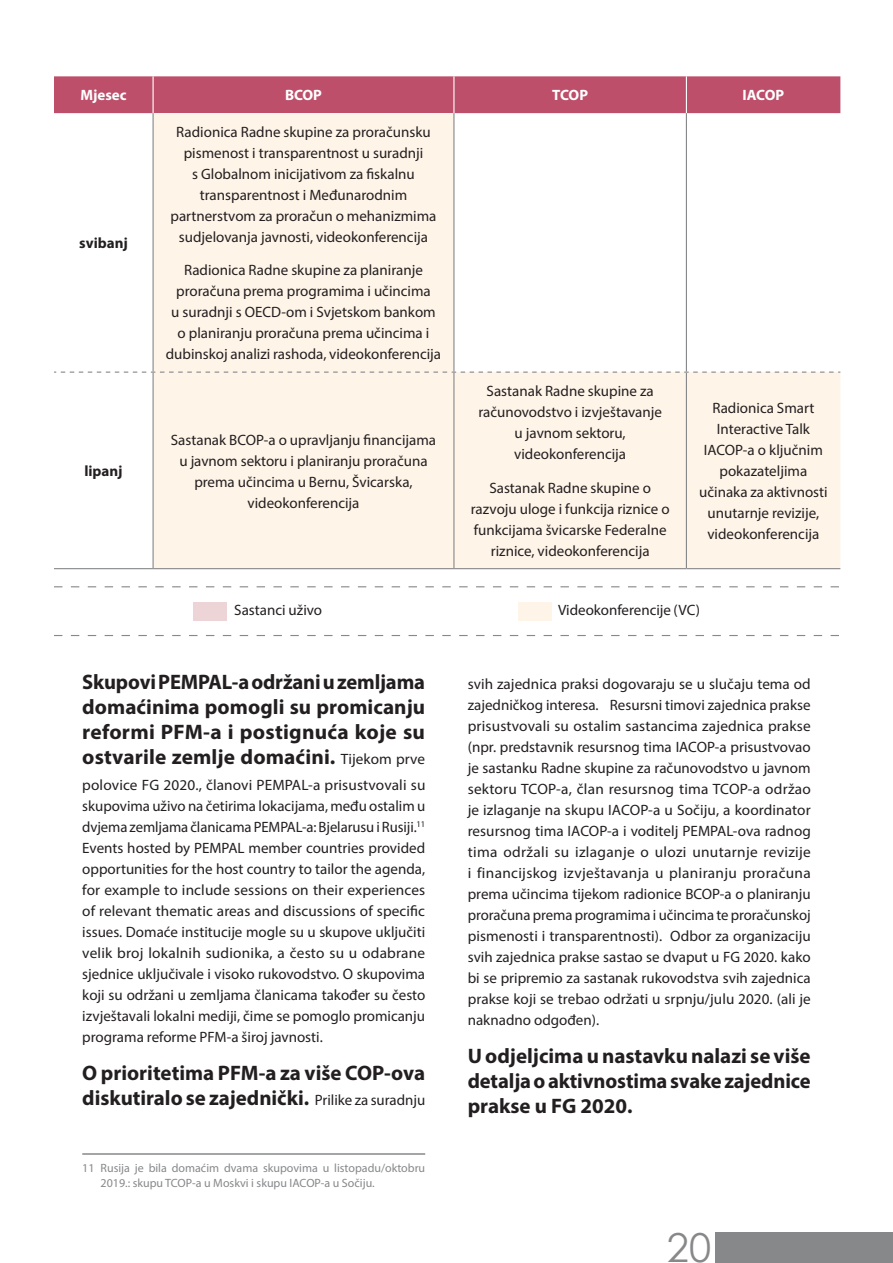
<style>
.page{position:relative;width:893px;height:1263px;background:#fff}
.page>*{position:absolute;margin:0;border:0;box-sizing:border-box;transform-origin:0 0}
.t1{font:39.9px "Century Gothic";color:#87888a}
.Body_text{font:700 21px/25.2px "Myriad Pro";color:#231f20;text-align:justify}
.Body_text-2{font:15px/21px "Myriad Pro";color:#231f20;text-align:center}
.Table_header_text{font:700 15px "Myriad Pro";color:#fff}
.Body_text-3{font:700 15px "Myriad Pro";color:#231f20}
.footnote{font:12px/14.4px "Myriad Pro";color:#87888a}
.s1{font-weight:400;font-size:15px}
</style>
<div class="page">
<div style="left:716px;top:1232px;width:177px;height:31px;background:#87888a"></div>
<svg style="left:54px;top:635px;width:785px;height:1px"></svg>
<svg style="left:54px;top:586px;width:785px;height:1px"></svg>
<div style="left:193px;top:603px;width:34px;height:18px;background:#edd4d6"></div>
<div style="left:518px;top:603px;width:34px;height:18px;background:#fef4e8"></div>
<hr style="left:82px;top:1153px;width:343px;height:2px;background:#87888a">
<div style="left:54px;top:76px;width:786px;height:37px;background:#bd4f6b"></div>
<svg style="left:154px;top:113px;width:686px;height:455px;fill:#fef4e8"></svg>
<hr style="left:453px;top:76px;width:1px;height:37px;background:#fff">
<hr style="left:686px;top:76px;width:1px;height:37px;background:#fff">
<hr style="left:153px;top:76px;width:1px;height:37px;background:#fff">
<hr style="left:153px;top:113px;width:1px;height:259px;background:#87888a">
<hr style="left:453px;top:113px;width:1px;height:259px;background:#87888a">
<hr style="left:686px;top:113px;width:1px;height:259px;background:#87888a">
<hr style="left:153px;top:373px;width:1px;height:195px;background:#87888a">
<hr style="left:453px;top:373px;width:1px;height:195px;background:#87888a">
<hr style="left:686px;top:373px;width:1px;height:195px;background:#87888a">
<hr style="left:54px;top:568px;width:99px;height:1px;background:#87888a">
<hr style="left:153px;top:568px;width:301px;height:1px;background:#87888a">
<hr style="left:454px;top:568px;width:232px;height:1px;background:#87888a">
<hr style="left:686px;top:568px;width:154px;height:1px;background:#87888a">
<svg style="left:54px;top:372px;width:786px;height:1px"></svg>
<p class="Table_header_text" style="left:80px;top:86px;width:48px">Mjesec</p>
<p class="Table_header_text" style="left:285px;top:86px;width:39px">BCOP</p>
<p class="Table_header_text" style="left:552px;top:86px;width:37px">TCOP</p>
<p class="Table_header_text" style="left:743px;top:86px;width:43px">IACOP</p>
<p class="Body_text-3" style="left:79px;top:233px;width:50px">svibanj</p>
<p class="Body_text-3" style="left:84px;top:461px;width:40px">lipanj</p>
<p class="Body_text-2" style="left:170px;top:121px;width:268px">Radionica Radne skupine za proračunsku pismenost i transparentnost u suradnji<br>s Globalnom inicijativom za fiskalnu transparentnost i Međunarodnim partnerstvom za proračun o mehanizmima sudjelovanja javnosti, videokonferencija</p>
<p class="Body_text-2" style="left:166px;top:260px;width:277px">Radionica Radne skupine za planiranje proračuna prema programima i učincima<br>u suradnji s OECD-om i Svjetskom bankom o planiranju proračuna prema učincima i dubinskoj analizi rashoda, videokonferencija</p>
<p class="Body_text-2" style="left:171px;top:429px;width:267px">Sastanak BCOP-a o upravljanju financijama u javnom sektoru i planiranju proračuna prema učincima u Bernu, Švicarska, videokonferencija</p>
<p class="Body_text-2" style="left:478px;top:380px;width:185px">Sastanak Radne skupine za računovodstvo i izvještavanje u javnom sektoru, videokonferencija</p>
<p class="Body_text-2" style="left:471px;top:477px;width:200px">Sastanak Radne skupine o razvoju uloge i funkcija riznice o funkcijama švicarske Federalne riznice, videokonferencija</p>
<p class="Body_text-2" style="left:699px;top:397px;width:130px">Radionica Smart<br>Interactive Talk<br>IACOP-a o ključnim pokazateljima učinaka za aktivnosti unutarnje revizije, videokonferencija</p>
<p class="Body_text-2" style="left:234px;top:600px;width:89px">Sastanci uživo</p>
<p class="Body_text-2" style="left:558px;top:600px;width:143px">Videokonferencije (VC)</p>
<p class="Body_text" style="left:82px;top:668px;width:344px">Skupovi PEMPAL-a održani u zemljama domaćinima pomogli su promicanju reformi PFM-a i postignuća koje su ostvarile zemlje domaćini. <span class="s1">Tijekom prve</span></p>
<p class="Body_text-2" style="left:82px;top:774px;width:345px;text-align:justify">polovice FG 2020., članovi PEMPAL-a prisustvovali su skupovima uživo na četirima lokacijama, među ostalim u dvjema zemljama članicama PEMPAL-a: Bjelarusu i Rusiji.<sup>11<br></sup>Events hosted by PEMPAL member countries provided opportunities for the host country to tailor the agenda, for example to include sessions on their experiences of relevant thematic areas and discussions of specific issues. Domaće institucije mogle su u skupove uključiti velik broj lokalnih sudionika, a često su u odabrane sjednice uključivale i visoko rukovodstvo. O skupovima koji su održani u zemljama članicama također su često izvještavali lokalni mediji, čime se pomoglo promicanju programa reforme PFM-a široj javnosti.</p>
<p class="Body_text" style="left:82px;top:1059px;width:344px">O prioritetima PFM-a za više COP-ova diskutiralo se zajednički. <span class="s1">Prilike za suradnju</span></p>
<p class="footnote" style="left:82px;top:1161px;width:14px">11</p>
<p class="footnote" style="left:101px;top:1161px;width:326px">Rusija je bila domaćim dvama skupovima u listopadu/oktobru<br>2019.: skupu TCOP-a u Moskvi i skupu IACOP-a u Sočiju.</p>
<p class="Body_text-2" style="left:468px;top:673px;width:345px;text-align:justify">svih zajednica praksi dogovaraju se u slučaju tema od zajedničkog interesa. Resursni timovi zajednica prakse prisustvovali su ostalim sastancima zajednica prakse (npr. predstavnik resursnog tima IACOP-a prisustvovao je sastanku Radne skupine za računovodstvo u javnom sektoru TCOP-a, član resursnog tima TCOP-a održao je izlaganje na skupu IACOP-a u Sočiju, a koordinator resursnog tima IACOP-a i voditelj PEMPAL-ova radnog tima održali su izlaganje o ulozi unutarnje revizije i financijskog izvještavanja u planiranju proračuna prema učincima tijekom radionice BCOP-a o planiranju proračuna prema programima i učincima te proračunskoj pismenosti i transparentnosti). Odbor za organizaciju svih zajednica prakse sastao se dvaput u FG 2020. kako bi se pripremio za sastanak rukovodstva svih zajednica prakse koji se trebao održati u srpnju/julu 2020. (ali je naknadno odgođen).</p>
<p class="Body_text" style="left:468px;top:1042px;width:344px">U odjeljcima u nastavku nalazi se više detalja o aktivnostima svake zajednice prakse u FG 2020.</p>
<h1 class="t1" style="left:667px;top:1219px;width:46px">20</h1>
</div>
